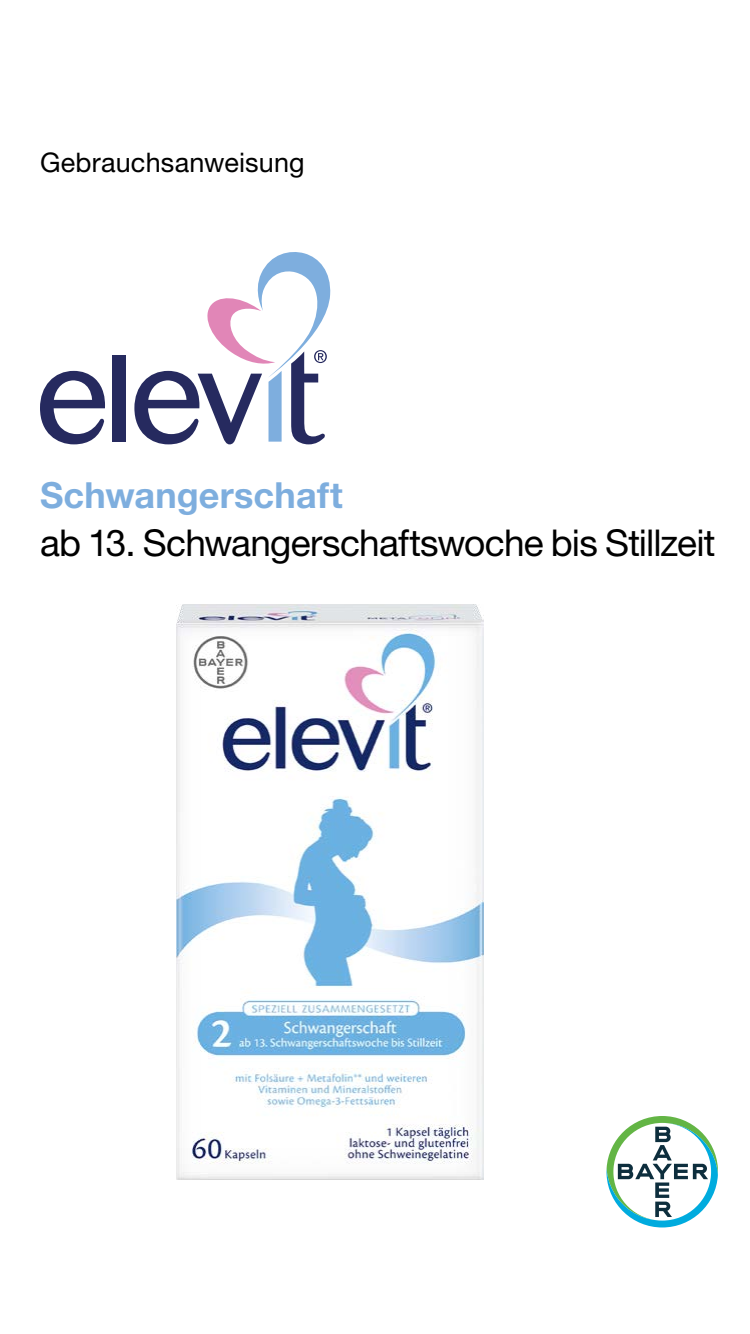
<style>
.page{position:relative;width:750px;height:1334px;background:#fff}
.page>*{position:absolute;margin:0;border:0;box-sizing:border-box;transform-origin:0 0}
.t1{font:37px "Helvetica Neue";letter-spacing:-.02em;color:#000}
.t2{font:700 36px "Helvetica Neue";letter-spacing:.005em;color:#7eaede}
.t3{font:27px "Helvetica Neue";letter-spacing:.01em;color:#000}
</style>
<div class="page">
<img style="left:177px;top:604px;width:307px;height:576px">
<svg style="left:607px;top:1116px;width:111px;height:111px"></svg>
<div style="left:113px;top:355px;width:13px;height:87px;background:#262a5f"></div>
<svg style="left:40px;top:371px;width:65px;height:73px"></svg>
<svg style="left:134px;top:252px;width:197px;height:192px"></svg>
<p class="t3" style="left:40px;top:146px;width:266px">Gebrauchsanweisung</p>
<p class="t2" style="left:40px;top:473px;width:304px">Schwangerschaft</p>
<p class="t1" style="left:40px;top:521px;width:677px">ab 13. Schwangerschaftswoche bis Stillzeit</p>
</div>
